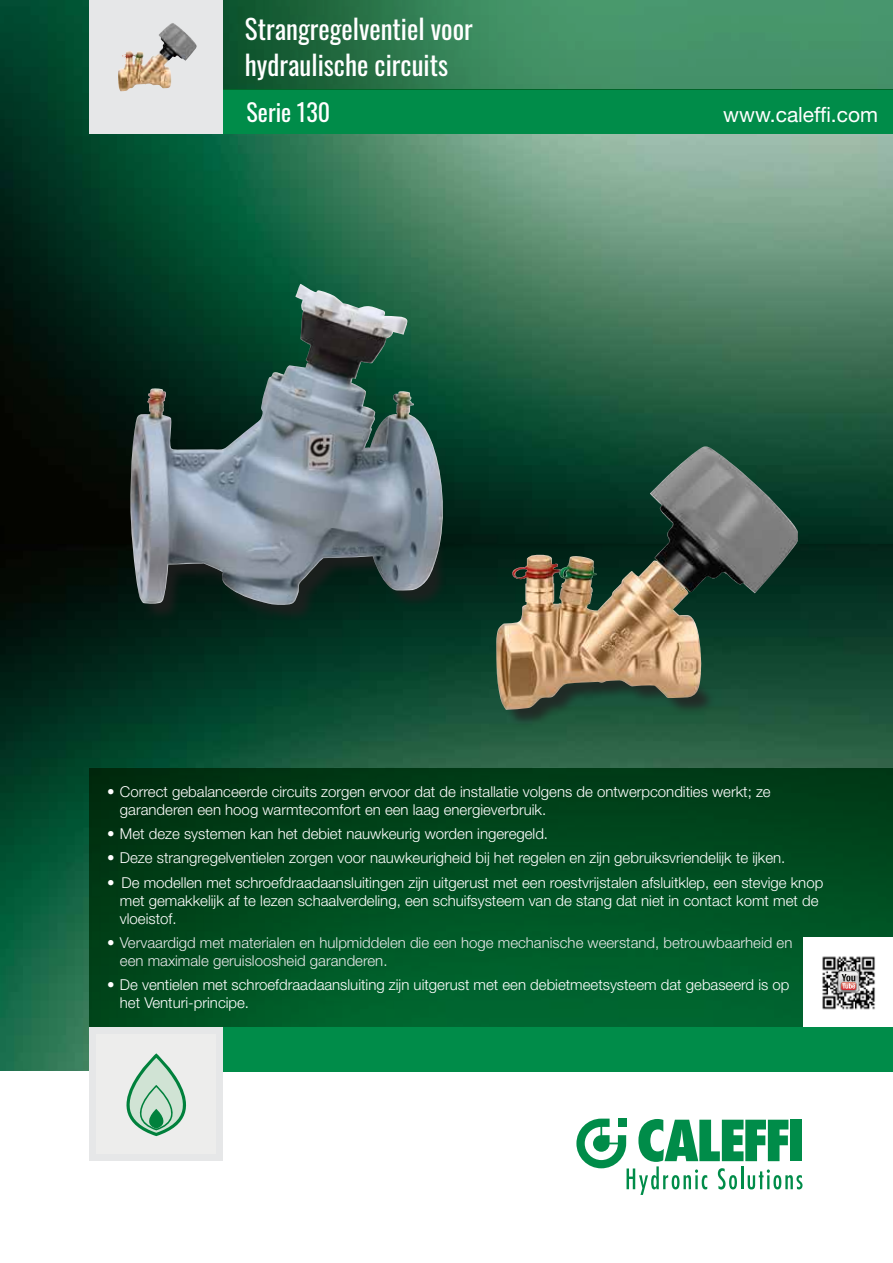
<style>
.page{position:relative;width:893px;height:1263px;background:#fff}
.page>*{position:absolute;margin:0;border:0;box-sizing:border-box;transform-origin:0 0}
.t1{font:27px/36px "Oswald";color:#fff}
.t2{font:24px "Oswald";color:#fff}
.t3{font:21px "Helvetica Neue LT Std";color:#fff}
.t4{font:300 15px/18px "Helvetica Neue LT Std";color:#fff}
.t5{font:300 15px/18px "Helvetica Neue LT Std";color:#e6e7e8}
.s1{color:#fff}
</style>
<div class="page">
<img style="left:0;top:0;width:893px;height:545px">
<img style="left:0;top:545px;width:893px;height:526px">
<svg style="left:576px;top:1118px;width:226px;height:77px"></svg>
<svg style="left:89px;top:768px;width:804px;height:259px;background:#004c1f"></svg>
<div style="left:89px;top:89px;width:804px;height:45px;background:#008c49"></div>
<svg style="left:223px;top:0;width:670px;height:89px;background:#38845a"></svg>
<div style="left:89px;top:1027px;width:804px;height:44px;background:#008c49"></div>
<div style="left:89px;top:0;width:134px;height:134px;background:#e6e7e8"></div>
<img style="left:118px;top:23px;width:55px;height:68px">
<div style="left:89px;top:1027px;width:134px;height:134px;background:#e6e7e8"></div>
<div style="left:96px;top:1034px;width:120px;height:120px;background:#ededec"></div>
<svg style="left:126px;top:1053px;width:60px;height:83px"></svg>
<div style="left:804px;top:938px;width:89px;height:89px;background:#fff"></div>
<img style="left:822px;top:956px;width:53px;height:54px">
<img style="left:837px;top:971px;width:23px;height:23px">
<div style="left:838px;top:971px;width:21px;height:21px;border:1px solid #b3b2b3;border-radius:3px"></div>
<svg style="left:838px;top:971px;width:20px;height:21px"></svg>
<div style="left:503px;top:664px;width:213px;height:64px;background:#231f20;opacity:.75"></div>
<img style="left:496px;top:446px;width:238px;height:264px">
<div style="left:141px;top:532px;width:306px;height:90px;background:#231f20;opacity:.75"></div>
<img style="left:130px;top:297px;width:318px;height:308px">
<h1 class="t1" style="left:245px;top:9px;width:229px">Strangregelventiel voor hydraulische circuits</h1>
<h2 class="t2" style="left:247px;top:91px;width:85px">Serie 130</h2>
<h3 class="t3" style="left:723px;top:102px;width:156px">www.caleffi.com</h3>
<p class="t4" style="left:120px;top:782px;width:652px;text-indent:-13px">• Correct gebalanceerde circuits zorgen ervoor dat de installatie volgens de ontwerpcondities werkt; ze garanderen een hoog warmtecomfort en een laag energieverbruik.</p>
<p class="t4" style="left:107px;top:824px;width:442px">• Met deze systemen kan het debiet nauwkeurig worden ingeregeld.</p>
<p class="t4" style="left:107px;top:849px;width:680px">• Deze strangregelventielen zorgen voor nauwkeurigheid bij het regelen en zijn gebruiksvriendelijk te ijken.</p>
<p class="t4" style="left:120px;top:873px;width:705px;text-indent:-13px">• De modellen met schroefdraadaansluitingen zijn uitgerust met een roestvrijstalen afsluitklep, een stevige knop met gemakkelijk af te lezen schaalverdeling, een schuifsysteem van de stang dat niet in contact komt met de vloeistof.</p>
<p class="t5" style="left:120px;top:933px;width:674px;text-indent:-13px"><span class="s1">•</span> Vervaardigd met materialen en hulpmiddelen die een hoge mechanische weerstand, betrouwbaarheid en een maximale geruisloosheid garanderen.</p>
<p class="t4" style="left:120px;top:976px;width:671px;text-indent:-13px">• De ventielen met schroefdraadaansluiting zijn uitgerust met een debietmeetsysteem dat gebaseerd is op het Venturi-principe.</p>
</div>
